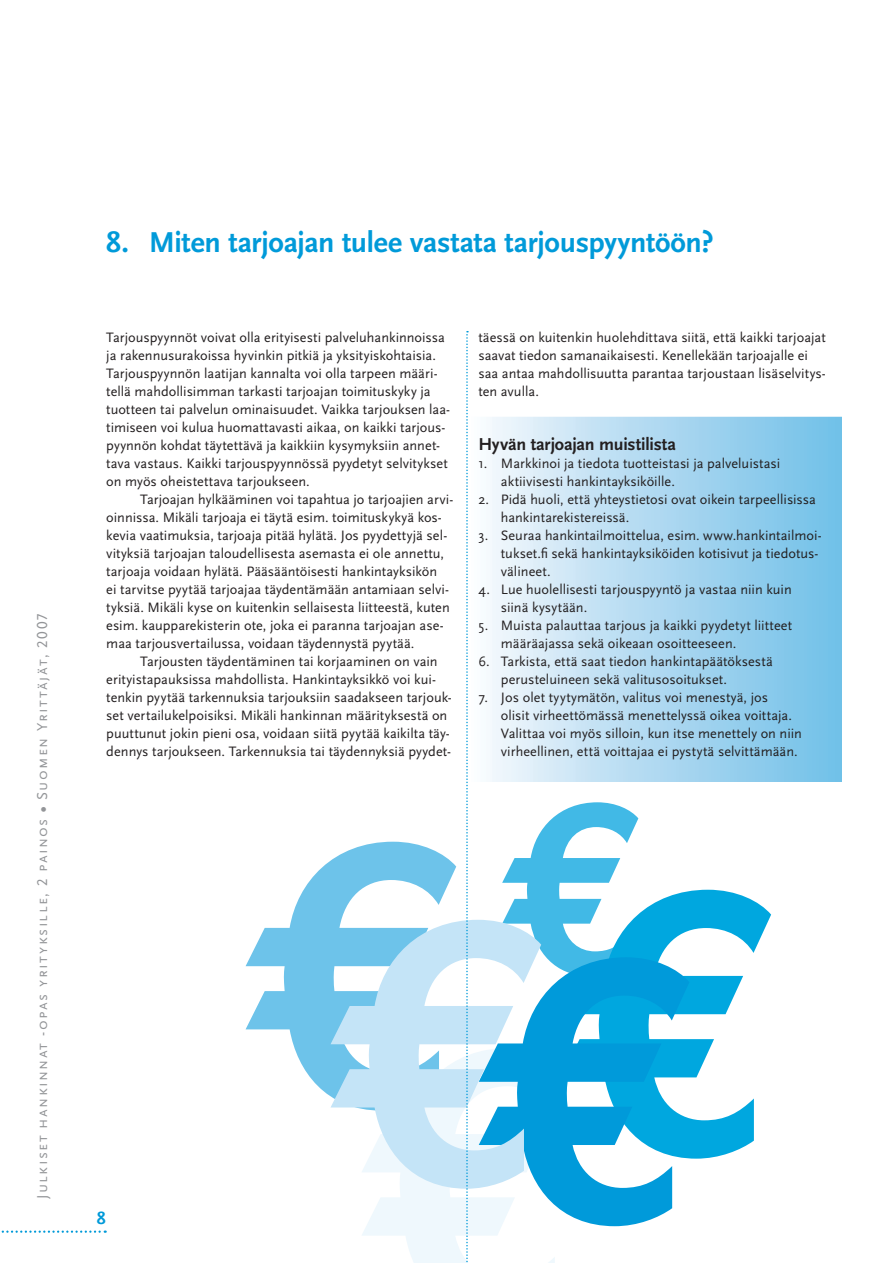
<style>
.page{position:relative;width:893px;height:1263px;background:#fff}
.page>*{position:absolute;margin:0;border:0;box-sizing:border-box;transform-origin:0 0}
.t1{font:700 30px "Scala Sans";letter-spacing:-.01em;color:#009ad9}
.t2{font:700 18px "Scala Sans";letter-spacing:-.01em;color:#231f20}
.t3{font:700 18px "Scala Sans";color:#009ad9}
.t4{font:15px "Scala Sans Caps";letter-spacing:.1em;color:#939598}
.t5{font:14.25px/18px "Scala Sans";color:#231f20}
.s1{font-family:"Scala Sans";font-weight:700}
</style>
<div class="page">
<div style="left:470px;top:417px;width:371px;height:364px;background:linear-gradient(to right,#f6f9fd,#6ebee7)"></div>
<div style="left:469px;top:417px;width:373px;height:365px;border:2px solid #fff"></div>
<svg style="left:246px;top:842px;width:210px;height:254px"></svg>
<svg style="left:502px;top:802px;width:136px;height:155px"></svg>
<svg style="left:362px;top:1189px;width:193px;height:74px;fill:#eff8fd"></svg>
<svg style="left:560px;top:890px;width:211px;height:269px"></svg>
<svg style="left:479px;top:957px;width:210px;height:269px"></svg>
<svg style="left:330px;top:920px;width:211px;height:269px;fill:#c4e4f7"></svg>
<svg style="left:466px;top:331px;width:2px;height:932px"></svg>
<svg style="left:1px;top:1230px;width:105px;height:3px"></svg>
<p class="t4" style="left:33px;top:1199px;width:587px;rotate:-90deg">Julkiset hankinnat -opas yrityksille, 2 painos <span class="s1">•</span> Suomen Yrittäjät, 2007</p>
<h1 class="t1" style="left:106px;top:230px;width:609px">8. Miten tarjoajan tulee vastata tarjouspyyntöön?</h1>
<p class="t5" style="left:106px;top:329px;width:345px">Tarjouspyynnöt voivat olla erityisesti palveluhankinnoissa ja rakennusurakoissa hyvinkin pitkiä ja yksityiskohtaisia.<br>Tarjouspyynnön laatijan kannalta voi olla tarpeen määri&shy;tellä mahdollisimman tarkasti tarjoajan toimituskyky ja tuotteen tai palvelun ominaisuudet. Vaikka tarjouksen laa&shy;timiseen voi kulua huomattavasti aikaa, on kaikki tarjous&shy;pyynnön kohdat täytettävä ja kaikkiin kysymyksiin annet&shy;tava vastaus. Kaikki tarjouspyynnössä pyydetyt selvitykset on myös oheistettava tarjoukseen.</p>
<p class="t5" style="left:106px;top:491px;width:349px;text-indent:34px">Tarjoajan hylkääminen voi tapahtua jo tarjoajien arvi&shy;oinnissa. Mikäli tarjoaja ei täytä esim. toimituskykyä kos&shy;kevia vaatimuksia, tarjoaja pitää hylätä. Jos pyydettyjä sel&shy;vityksiä tarjoajan taloudellisesta asemasta ei ole annettu, tarjoaja voidaan hylätä. Pääsääntöisesti hankintayksikön<br>ei tarvitse pyytää tarjoajaa täydentämään antamiaan selvi&shy;tyksiä. Mikäli kyse on kuitenkin sellaisesta liitteestä, kuten esim. kaupparekisterin ote, joka ei paranna tarjoajan ase&shy;maa tarjousvertailussa, voidaan täydennystä pyytää.</p>
<p class="t5" style="left:106px;top:653px;width:347px;text-indent:34px">Tarjousten täydentäminen tai korjaaminen on vain erityistapauksissa mahdollista. Hankintayksikkö voi kui&shy;tenkin pyytää tarkennuksia tarjouksiin saadakseen tarjouk&shy;set vertailukelpoisiksi. Mikäli hankinnan määrityksestä on puuttunut jokin pieni osa, voidaan siitä pyytää kaikilta täy&shy;dennys tarjoukseen. Tarkennuksia tai täydennyksiä pyydet-</p>
<p class="t5" style="left:478px;top:329px;width:349px">täessä on kuitenkin huolehdittava siitä, että kaikki tarjoajat saavat tiedon samanaikaisesti. Kenellekään tarjoajalle ei saa antaa mahdollisuutta parantaa tarjoustaan lisäselvitys&shy;ten avulla.</p>
<p class="t2" style="left:478px;top:437px;width:199px">Hyvän tarjoajan muistilista</p>
<p class="t5" style="left:501px;top:455px;width:281px;text-indent:-23px">1. Markkinoi ja tiedota tuotteistasi ja palveluistasi aktiivisesti hankintayksiköille.</p>
<p class="t5" style="left:501px;top:491px;width:317px;text-indent:-23px">2. Pidä huoli, että yhteystietosi ovat oikein tarpeellisissa hankintarekistereissä.</p>
<p class="t5" style="left:501px;top:527px;width:322px;text-indent:-23px">3. Seuraa hankintailmoittelua, esim. www.hankintailmoi&shy;tukset.fi sekä hankintayksiköiden kotisivut ja tiedotus&shy;välineet.</p>
<p class="t5" style="left:501px;top:581px;width:292px;text-indent:-23px">4. Lue huolellisesti tarjouspyyntö ja vastaa niin kuin siinä kysytään.</p>
<p class="t5" style="left:501px;top:617px;width:293px;text-indent:-23px">5. Muista palauttaa tarjous ja kaikki pyydetyt liitteet määräajassa sekä oikeaan osoitteeseen.</p>
<p class="t5" style="left:501px;top:653px;width:273px;text-indent:-23px">6. Tarkista, että saat tiedon hankintapäätöksestä perusteluineen sekä valitusosoitukset.</p>
<p class="t5" style="left:501px;top:689px;width:303px;text-indent:-23px">7. Jos olet tyytymätön, valitus voi menestyä, jos<br>olisit virheettömässä menettelyssä oikea voittaja.<br>Valittaa voi myös silloin, kun itse menettely on niin virheellinen, että voittajaa ei pystytä selvittämään.</p>
<p class="t3" style="left:97px;top:1211px;width:10px">8</p>
</div>
